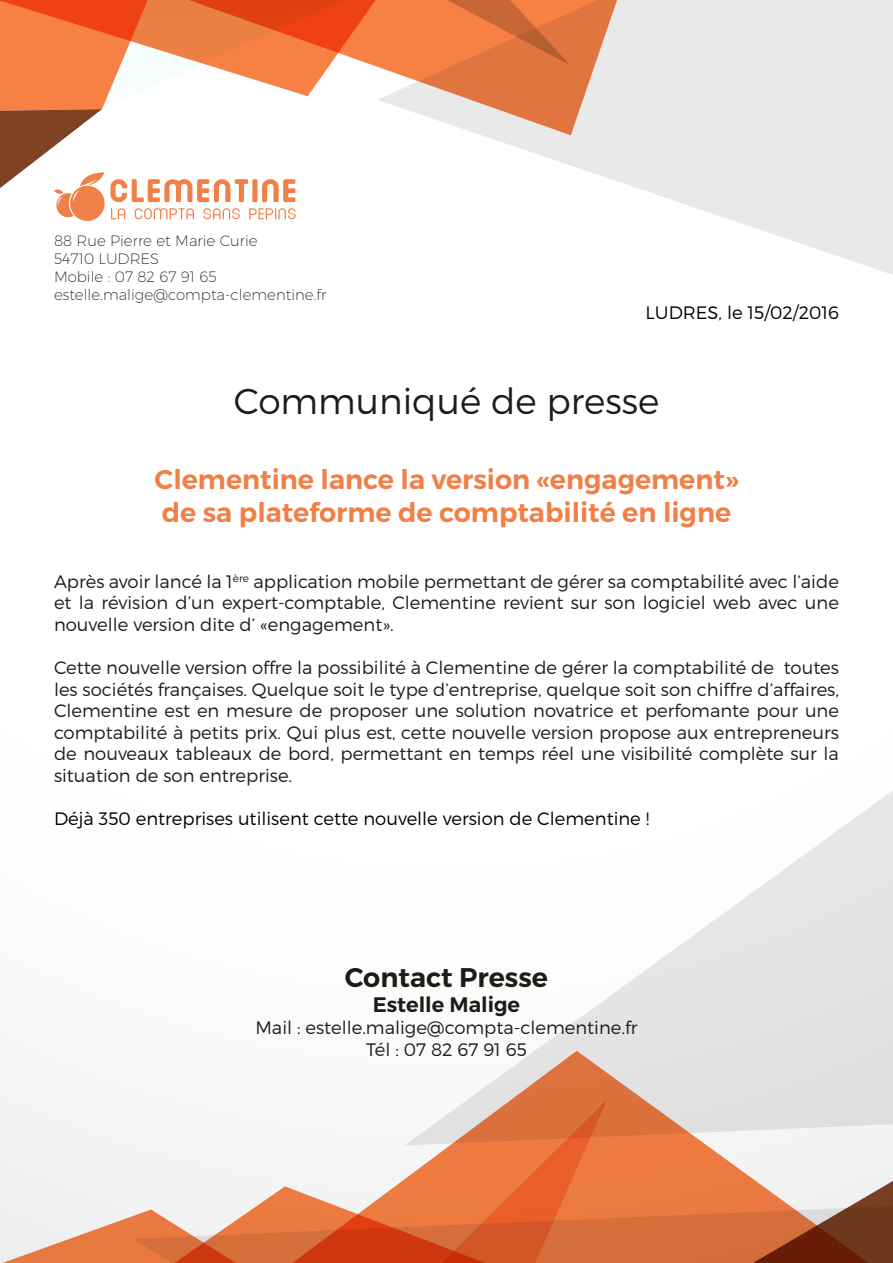
<style>
.page{position:relative;width:893px;height:1263px;background:#fff}
.page>*{position:absolute;margin:0;border:0;box-sizing:border-box;transform-origin:0 0}
.t1{font:300 36px "Montserrat";color:#1c1c1b}
.t2{font:600 27px/32.4px "Montserrat";color:#f08048}
.t3{font:600 27px "Montserrat";color:#1c1d14}
.t4{font:600 21px "Montserrat";color:#1c1d14}
.t5{font:300 18px/21.6px "Montserrat";color:#1c1c1c;text-align:justify}
.t6{font:300 18px "Montserrat";color:#000}
.t7{font:300 18px/21.6px "Montserrat";color:#1c1d14;text-align:center}
.t8{font:200 15px/18px "Montserrat";color:#1c1c1b}
</style>
<div class="page">
<svg style="left:468px;top:791px;width:425px;height:308px"></svg>
<svg style="left:0;top:1099px;width:893px;height:164px"></svg>
<svg style="left:387px;top:1px;width:506px;height:274px;fill:#e9e9e9"></svg>
<svg style="left:0;top:1px;width:387px;height:220px"></svg>
<p class="t8" style="left:54px;top:232px;width:274px">88 Rue Pierre et Marie Curie<br>54710 LUDRES<br>Mobile : 07 82 67 91 65 estelle.malige@compta-clementine.fr</p>
<p class="t6" style="left:646px;top:302px;width:195px">LUDRES, le 15/02/2016</p>
<h1 class="t1" style="left:234px;top:379px;width:427px">Communiqué de presse</h1>
<h2 class="t2" style="left:155px;top:464px;width:585px">Clementine lance la version «engagement» de sa plateforme de comptabilité en ligne</h2>
<p class="t5" style="left:54px;top:570px;width:786px">Après avoir lancé la 1<sup>ère</sup> application mobile permettant de gérer sa comptabilité avec l’aide et la révision d’un expert-comptable, Clementine revient sur son logiciel web avec une nouvelle version dite d’ «engagement».</p>
<p class="t5" style="left:54px;top:656px;width:786px">Cette nouvelle version offre la possibilité à Clementine de gérer la comptabilité de toutes les sociétés françaises. Quelque soit le type d’entreprise, quelque soit son chiffre d’affaires, Clementine est en mesure de proposer une solution novatrice et perfomante pour une comptabilité à petits prix. Qui plus est, cette nouvelle version propose aux entrepreneurs de nouveaux tableaux de bord, permettant en temps réel une visibilité complète sur la situation de son entreprise.</p>
<p class="t6" style="left:54px;top:808px;width:597px">Déjà 350 entreprises utilisent cette nouvelle version de Clementine !</p>
<h2 class="t3" style="left:345px;top:961px;width:205px">Contact Presse</h2>
<p class="t4" style="left:373px;top:992px;width:149px">Estelle Malige</p>
<p class="t7" style="left:255px;top:1016px;width:384px">Mail : estelle.malige@compta-clementine.fr<br>Tél : 07 82 67 91 65</p>
</div>
